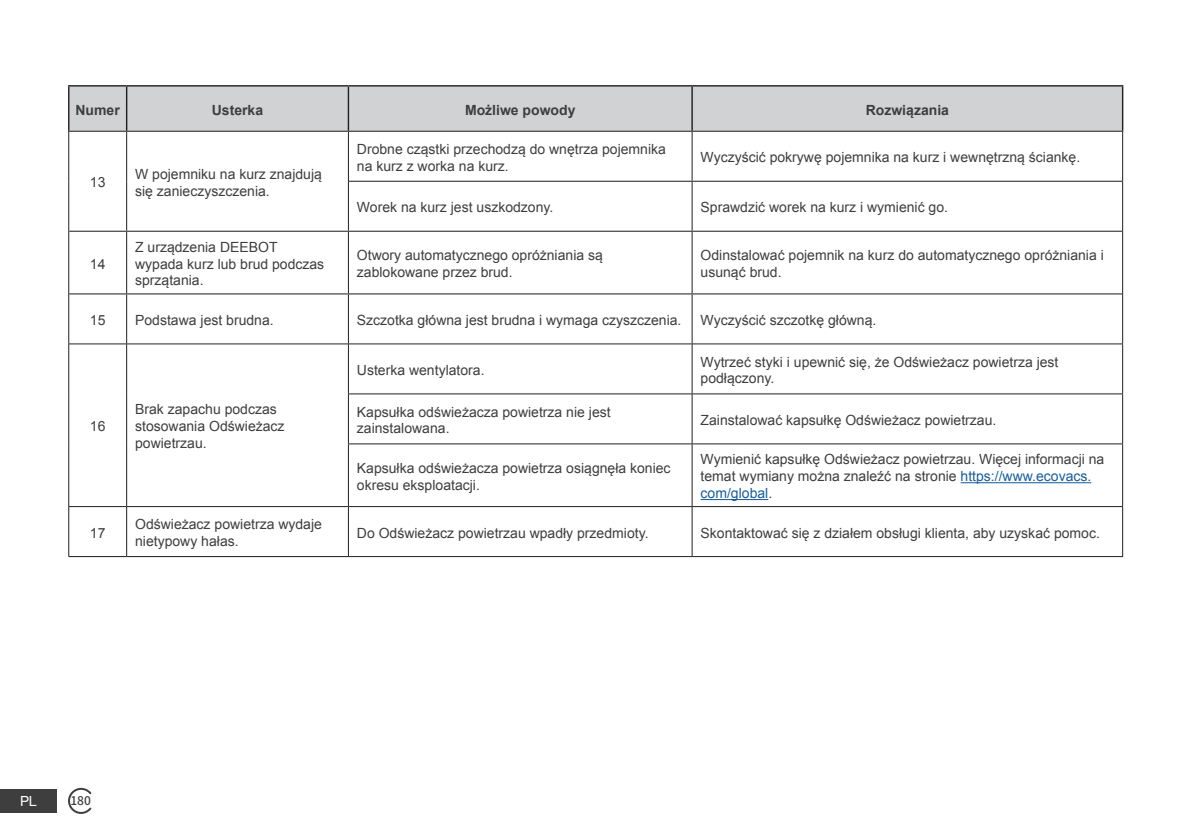
<style>
.page{position:relative;width:1191px;height:840px;background:#fff}
.page>*{position:absolute;margin:0;border:0;box-sizing:border-box;transform-origin:0 0}
.t1{font:14px/16.8px "Arial";color:#3e3e3f}
.t2{font:700 14px "Arial";color:#3e3e3f}
.t3{font:14px "Helvetica Neue LT Std";color:#fff}
.t4{font:500 12px "Source Han Sans CN";color:#3e3e3f}
.s1{color:#175d9e}
</style>
<div class="page">
<svg style="left:68px;top:787px;width:23px;height:26px"></svg>
<div style="left:0;top:788px;width:57px;height:24px;background:#3e3e3f"></div>
<div style="left:69px;top:86px;width:1053px;height:45px;background:#d1d2d4"></div>
<svg style="left:69px;top:132px;width:279px;height:211px"></svg>
<svg style="left:349px;top:132px;width:773px;height:211px"></svg>
<svg style="left:69px;top:344px;width:1053px;height:162px"></svg>
<svg style="left:349px;top:444px;width:773px;height:62px"></svg>
<hr style="left:68px;top:555px;width:59px;height:1px;background:#231f20">
<hr style="left:127px;top:555px;width:221px;height:1px;background:#231f20">
<hr style="left:348px;top:131px;width:344px;height:1px;background:#231f20">
<hr style="left:692px;top:131px;width:431px;height:1px;background:#231f20">
<hr style="left:349px;top:181px;width:343px;height:1px;background:#231f20">
<hr style="left:692px;top:181px;width:430px;height:1px;background:#231f20">
<hr style="left:348px;top:230px;width:344px;height:1px;background:#231f20">
<hr style="left:692px;top:230px;width:430px;height:1px;background:#231f20">
<hr style="left:348px;top:293px;width:344px;height:1px;background:#231f20">
<hr style="left:692px;top:293px;width:430px;height:1px;background:#231f20">
<hr style="left:348px;top:132px;width:1px;height:49px;background:#231f20">
<hr style="left:691px;top:132px;width:1px;height:49px;background:#231f20">
<hr style="left:1122px;top:132px;width:1px;height:49px;background:#231f20">
<hr style="left:348px;top:181px;width:1px;height:49px;background:#231f20">
<hr style="left:691px;top:182px;width:1px;height:48px;background:#231f20">
<hr style="left:1122px;top:181px;width:1px;height:50px;background:#231f20">
<hr style="left:348px;top:231px;width:1px;height:62px;background:#231f20">
<hr style="left:691px;top:231px;width:1px;height:62px;background:#231f20">
<hr style="left:1122px;top:231px;width:1px;height:63px;background:#231f20">
<hr style="left:348px;top:294px;width:1px;height:49px;background:#231f20">
<hr style="left:691px;top:294px;width:1px;height:49px;background:#231f20">
<hr style="left:1122px;top:294px;width:1px;height:49px;background:#231f20">
<hr style="left:68px;top:131px;width:59px;height:1px;background:#231f20">
<hr style="left:127px;top:131px;width:221px;height:1px;background:#231f20">
<hr style="left:69px;top:230px;width:58px;height:1px;background:#231f20">
<hr style="left:127px;top:230px;width:221px;height:1px;background:#231f20">
<hr style="left:69px;top:293px;width:58px;height:1px;background:#231f20">
<hr style="left:127px;top:293px;width:221px;height:1px;background:#231f20">
<hr style="left:68px;top:132px;width:1px;height:49px;background:#231f20">
<hr style="left:126px;top:132px;width:1px;height:49px;background:#231f20">
<hr style="left:68px;top:181px;width:1px;height:50px;background:#231f20">
<hr style="left:126px;top:181px;width:1px;height:49px;background:#231f20">
<hr style="left:68px;top:231px;width:1px;height:63px;background:#231f20">
<hr style="left:126px;top:231px;width:1px;height:62px;background:#231f20">
<hr style="left:68px;top:294px;width:1px;height:49px;background:#231f20">
<hr style="left:126px;top:294px;width:1px;height:49px;background:#231f20">
<hr style="left:68px;top:85px;width:59px;height:1px;background:#231f20">
<hr style="left:68px;top:86px;width:1px;height:45px;background:#231f20">
<hr style="left:127px;top:85px;width:221px;height:1px;background:#231f20">
<hr style="left:126px;top:86px;width:1px;height:45px;background:#231f20">
<hr style="left:348px;top:85px;width:344px;height:1px;background:#231f20">
<hr style="left:348px;top:86px;width:1px;height:45px;background:#231f20">
<hr style="left:692px;top:85px;width:431px;height:1px;background:#231f20">
<hr style="left:691px;top:86px;width:2px;height:45px;background:#231f20">
<hr style="left:1122px;top:86px;width:1px;height:45px;background:#231f20">
<hr style="left:68px;top:343px;width:59px;height:1px;background:#231f20">
<hr style="left:68px;top:344px;width:1px;height:49px;background:#231f20">
<hr style="left:127px;top:343px;width:221px;height:1px;background:#231f20">
<hr style="left:126px;top:344px;width:1px;height:49px;background:#231f20">
<hr style="left:68px;top:393px;width:1px;height:50px;background:#231f20">
<hr style="left:126px;top:393px;width:1px;height:50px;background:#231f20">
<hr style="left:68px;top:443px;width:1px;height:63px;background:#231f20">
<hr style="left:126px;top:443px;width:1px;height:63px;background:#231f20">
<hr style="left:348px;top:343px;width:344px;height:1px;background:#231f20">
<hr style="left:348px;top:344px;width:1px;height:49px;background:#231f20">
<hr style="left:692px;top:343px;width:431px;height:1px;background:#231f20">
<hr style="left:692px;top:344px;width:1px;height:49px;background:#231f20">
<hr style="left:1122px;top:344px;width:1px;height:49px;background:#231f20">
<hr style="left:348px;top:393px;width:344px;height:1px;background:#231f20">
<hr style="left:348px;top:394px;width:1px;height:49px;background:#231f20">
<hr style="left:692px;top:393px;width:431px;height:1px;background:#231f20">
<hr style="left:692px;top:394px;width:1px;height:49px;background:#231f20">
<hr style="left:1122px;top:394px;width:1px;height:49px;background:#231f20">
<hr style="left:348px;top:443px;width:344px;height:1px;background:#231f20">
<hr style="left:348px;top:444px;width:1px;height:62px;background:#231f20">
<hr style="left:692px;top:443px;width:431px;height:1px;background:#231f20">
<hr style="left:692px;top:444px;width:1px;height:62px;background:#231f20">
<hr style="left:1122px;top:444px;width:1px;height:62px;background:#231f20">
<hr style="left:68px;top:506px;width:59px;height:1px;background:#231f20">
<hr style="left:68px;top:506px;width:1px;height:49px;background:#231f20">
<hr style="left:127px;top:506px;width:221px;height:1px;background:#231f20">
<hr style="left:126px;top:506px;width:1px;height:49px;background:#231f20">
<hr style="left:348px;top:506px;width:344px;height:1px;background:#231f20">
<hr style="left:348px;top:506px;width:1px;height:50px;background:#231f20">
<hr style="left:692px;top:506px;width:431px;height:1px;background:#231f20">
<hr style="left:692px;top:506px;width:1px;height:50px;background:#231f20">
<hr style="left:1122px;top:506px;width:1px;height:50px;background:#231f20">
<hr style="left:348px;top:556px;width:344px;height:1px;background:#231f20">
<hr style="left:692px;top:556px;width:431px;height:1px;background:#231f20">
<hr style="left:960px;top:482px;width:131px;height:1px;background:#175d9e">
<hr style="left:700px;top:498px;width:68px;height:2px;background:#175d9e">
<p class="t2" style="left:76px;top:100px;width:46px">Numer</p>
<p class="t2" style="left:212px;top:100px;width:53px">Usterka</p>
<p class="t2" style="left:465px;top:100px;width:112px">Możliwe powody</p>
<p class="t2" style="left:865px;top:100px;width:85px">Rozwiązania</p>
<p class="t1" style="left:90px;top:174px;width:17px">13</p>
<p class="t1" style="left:135px;top:165px;width:188px">W pojemniku na kurz znajdują się zanieczyszczenia.</p>
<p class="t1" style="left:357px;top:141px;width:310px">Drobne cząstki przechodzą do wnętrza pojemnika na kurz z worka na kurz.</p>
<p class="t1" style="left:700px;top:149px;width:381px">Wyczyścić pokrywę pojemnika na kurz i wewnętrzną ściankę.</p>
<p class="t1" style="left:357px;top:199px;width:198px">Worek na kurz jest uszkodzony.</p>
<p class="t1" style="left:700px;top:199px;width:249px">Sprawdzić worek na kurz i wymienić go.</p>
<p class="t1" style="left:90px;top:255px;width:17px">14</p>
<p class="t1" style="left:135px;top:238px;width:191px">Z urządzenia DEEBOT wypada kurz lub brud podczas sprzątania.</p>
<p class="t1" style="left:357px;top:247px;width:247px">Otwory automatycznego opróżniania są zablokowane przez brud.</p>
<p class="t1" style="left:700px;top:247px;width:405px">Odinstalować pojemnik na kurz do automatycznego opróżniania i usunąć brud.</p>
<p class="t1" style="left:90px;top:311px;width:17px">15</p>
<p class="t1" style="left:135px;top:311px;width:140px">Podstawa jest brudna.</p>
<p class="t1" style="left:357px;top:311px;width:326px">Szczotka główna jest brudna i wymaga czyszczenia.</p>
<p class="t1" style="left:700px;top:311px;width:177px">Wyczyścić szczotkę główną.</p>
<p class="t1" style="left:90px;top:418px;width:17px">16</p>
<p class="t1" style="left:135px;top:401px;width:151px">Brak zapachu podczas stosowania Odświeżacz powietrzau.</p>
<p class="t1" style="left:357px;top:361px;width:129px">Usterka wentylatora.</p>
<p class="t1" style="left:700px;top:353px;width:359px">Wytrzeć styki i upewnić się, że Odświeżacz powietrza jest podłączony.</p>
<p class="t1" style="left:357px;top:403px;width:255px">Kapsułka odświeżacza powietrza nie jest zainstalowana.</p>
<p class="t1" style="left:700px;top:411px;width:297px">Zainstalować kapsułkę Odświeżacz powietrzau.</p>
<p class="t1" style="left:357px;top:459px;width:315px">Kapsułka odświeżacza powietrza osiągnęła koniec okresu eksploatacji.</p>
<p class="t1" style="left:700px;top:451px;width:405px">Wymienić kapsułkę Odświeżacz powietrzau. Więcej informacji na temat wymiany można znaleźć na stronie <span class="s1">https://www.ecovacs. com/global</span>.</p>
<p class="t1" style="left:90px;top:524px;width:17px">17</p>
<p class="t1" style="left:135px;top:515px;width:188px">Odświeżacz powietrza wydaje nietypowy hałas.</p>
<p class="t1" style="left:357px;top:524px;width:293px">Do Odświeżacz powietrzau wpadły przedmioty.</p>
<p class="t1" style="left:700px;top:524px;width:401px">Skontaktować się z działem obsługi klienta, aby uzyskać pomoc.</p>
<p class="t3" style="left:20px;top:791px;width:18px">PL</p>
<p class="t4" style="left:70px;top:793px;width:22px">180</p>
</div>
